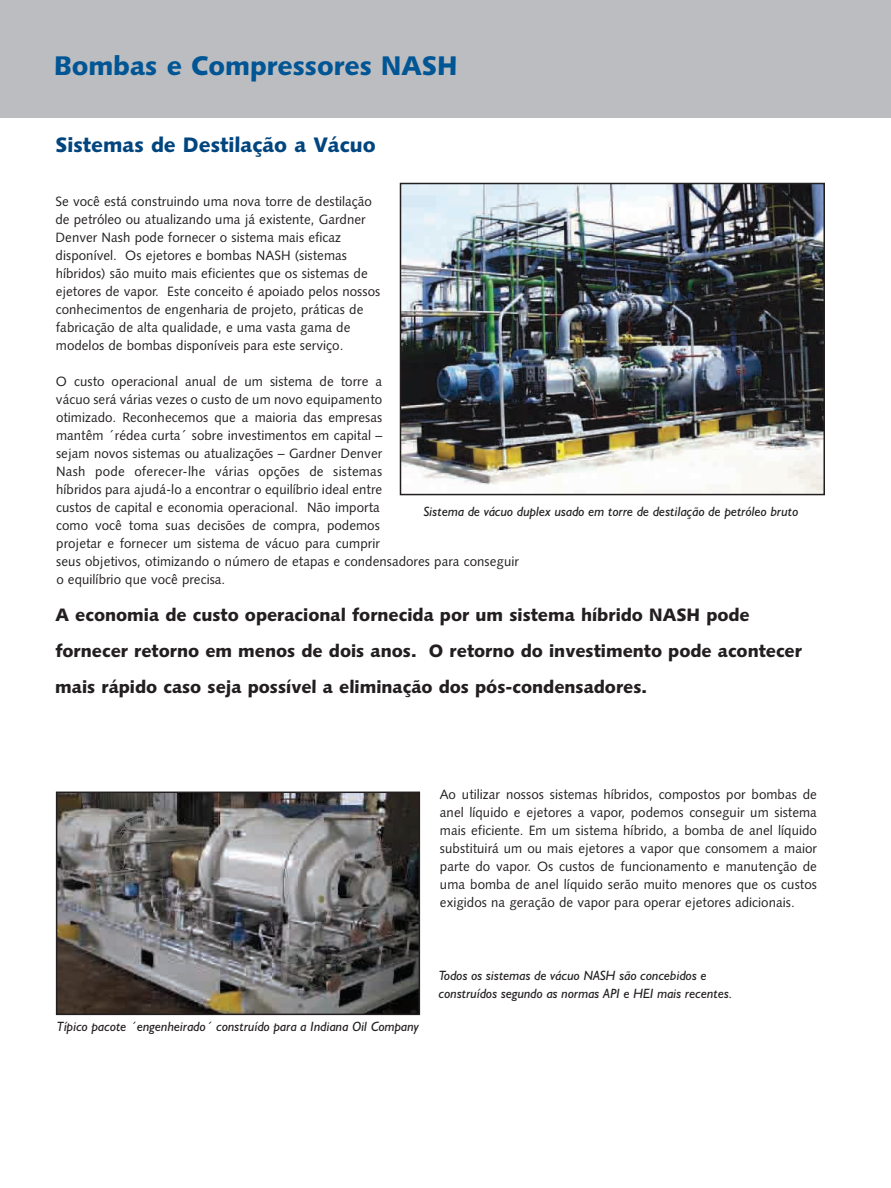
<style>
.page{position:relative;width:891px;height:1188px;background:#fff}
.page>*{position:absolute;margin:0;border:0;box-sizing:border-box;transform-origin:0 0}
.t1{font:27px "Humanist 531 BT Black A";color:#005595}
.t2{font:21px "Humanist 531 BT Black A";color:#01457f}
.t3{font:18px/36px "Humanist 531 BT Black A";color:#231f20}
.t4{font:13.5px/18px "Humanist 531 BT Roman A";color:#231f20}
.t5{font:italic 13.5px/18px "Humanist 521 BT";color:#231f20}
</style>
<div class="page">
<div style="left:0;top:0;width:891px;height:118px;background:#bcbdc0"></div>
<img style="left:403px;top:186px;width:419px;height:306px">
<div style="left:400px;top:183px;width:425px;height:312px;border:2px solid #231f20"></div>
<img style="left:59px;top:795px;width:358px;height:217px">
<div style="left:56px;top:792px;width:364px;height:223px;border:2px solid #231f20"></div>
<h1 class="t1" style="left:54px;top:49px;width:405px">Bombas e Compressores NASH</h1>
<h2 class="t2" style="left:56px;top:133px;width:322px">Sistemas de Destilação a Vácuo</h2>
<p class="t4" style="left:56px;top:193px;width:326px">Se você está construindo uma nova torre de destilação de petróleo ou atualizando uma já existente, Gardner Denver Nash pode fornecer o sistema mais eficaz disponível. Os ejetores e bombas NASH (sistemas híbridos) são muito mais eficientes que os sistemas de ejetores de vapor. Este conceito é apoiado pelos nossos conhecimentos de engenharia de projeto, práticas de fabricação de alta qualidade, e uma vasta gama de modelos de bombas disponíveis para este serviço.</p>
<p class="t4" style="left:56px;top:373px;width:465px">O custo operacional anual de um sistema de torre a<br>vácuo será várias vezes o custo de um novo equipamento<br>otimizado. Reconhecemos que a maioria das empresas<br>mantêm ´rédea curta´ sobre investimentos em capital –<br>sejam novos sistemas ou atualizações – Gardner Denver<br>Nash pode oferecer-lhe várias opções de sistemas<br>híbridos para ajudá-lo a encontrar o equilíbrio ideal entre<br>custos de capital e economia operacional. Não importa<br>como você toma suas decisões de compra, podemos<br>projetar e fornecer um sistema de vácuo para cumprir<br>seus objetivos, otimizando o número de etapas e condensadores para conseguir o equilíbrio que você precisa.</p>
<h3 class="t3" style="left:55px;top:596px;width:748px">A economia de custo operacional fornecida por um sistema híbrido NASH pode fornecer retorno em menos de dois anos. O retorno do investimento pode acontecer mais rápido caso seja possível a eliminação dos pós-condensadores.</h3>
<p class="t5" style="left:424px;top:502px;width:376px">Sistema de vácuo duplex usado em torre de destilação de petróleo bruto</p>
<p class="t4" style="left:440px;top:785px;width:379px;text-align:justify">Ao utilizar nossos sistemas híbridos, compostos por bombas de anel líquido e ejetores a vapor, podemos conseguir um sistema mais eficiente. Em um sistema híbrido, a bomba de anel líquido substituirá um ou mais ejetores a vapor que consomem a maior parte do vapor. Os custos de funcionamento e manutenção de uma bomba de anel líquido serão muito menores que os custos exigidos na geração de vapor para operar ejetores adicionais.</p>
<p class="t5" style="left:57px;top:1017px;width:364px">Típico pacote ´engenheirado´ construído para a Indiana Oil Company</p>
<p class="t5" style="left:439px;top:966px;width:295px">Todos os sistemas de vácuo NASH são concebidos e construídos segundo as normas API e HEI mais recentes.</p>
</div>
